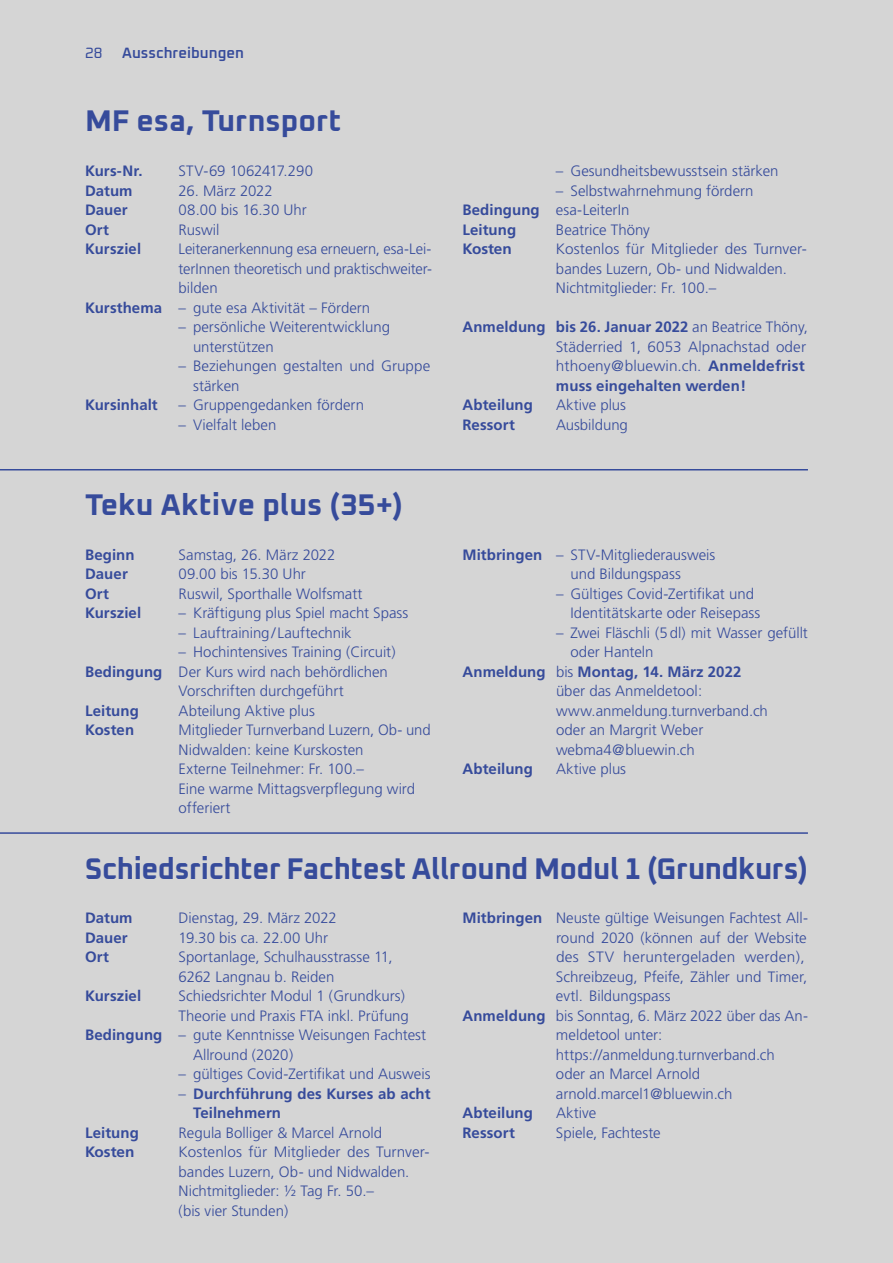
<style>
.page{position:relative;width:893px;height:1263px;background:#d5d5d5}
.page>*{position:absolute;margin:0;border:0;box-sizing:border-box;transform-origin:0 0}
.t1{font:700 30px "Oxanium";letter-spacing:-.005em;color:#364b9b}
.t2{font:300 15px/19.5px "Frutiger";color:#364b9b}
.t3{font:700 15px/19.5px "Frutiger";letter-spacing:.005em;color:#364b9b}
.t4{font:600 15px "Oxanium";color:#364b9b}
.t5{font:15px "Oxanium";color:#364b9b}
.s1{font-weight:700}
.s2{font-weight:300}
</style>
<div class="page">
<hr style="left:0;top:469px;width:808px;height:1px;background:#364b9b">
<hr style="left:0;top:832px;width:808px;height:2px;background:#364b9b">
<p class="t5" style="left:85px;top:43px;width:19px">28</p>
<p class="t4" style="left:122px;top:43px;width:123px">Ausschreibungen</p>
<h1 class="t1" style="left:85px;top:102px;width:258px">MF esa, Turnsport</h1>
<p class="t3" style="left:85px;top:161px;width:59px">Kurs-Nr.</p>
<p class="t2" style="left:179px;top:161px;width:136px">STV-69 1062417.290</p>
<p class="t3" style="left:85px;top:181px;width:49px">Datum</p>
<p class="t2" style="left:179px;top:181px;width:96px">26. März 2022</p>
<p class="t3" style="left:85px;top:200px;width:44px">Dauer</p>
<p class="t2" style="left:179px;top:200px;width:130px">08.00 bis 16.30 Uhr</p>
<p class="t3" style="left:85px;top:220px;width:25px">Ort</p>
<p class="t2" style="left:179px;top:220px;width:42px">Ruswil</p>
<p class="t3" style="left:85px;top:239px;width:58px">Kursziel</p>
<p class="t2" style="left:179px;top:239px;width:254px">Leiteranerkennung esa erneuern, esa-Lei-</p>
<p class="t2" style="left:179px;top:259px;width:255px">terInnen theoretisch und praktischweiter-</p>
<p class="t2" style="left:179px;top:278px;width:41px">bilden</p>
<p class="t2" style="left:85px;top:298px;width:287px"><span class="s1">Kursthema</span> – gute esa Aktivität – Fördern</p>
<p class="t2" style="left:193px;top:317px;width:198px;text-indent:-14px">– persönliche Weiterentwicklung unterstützen</p>
<p class="t2" style="left:193px;top:356px;width:239px;text-indent:-14px">– Beziehungen gestalten und Gruppe stärken</p>
<p class="t3" style="left:85px;top:395px;width:74px">Kursinhalt</p>
<p class="t2" style="left:179px;top:395px;width:187px">– Gruppengedanken fördern</p>
<p class="t2" style="left:179px;top:415px;width:99px">– Vielfalt leben</p>
<h1 class="t1" style="left:85px;top:485px;width:319px">Teku Aktive plus (35+)</h1>
<p class="t3" style="left:85px;top:544px;width:51px">Beginn</p>
<p class="t2" style="left:179px;top:545px;width:158px">Samstag, 26. März 2022</p>
<p class="t3" style="left:85px;top:564px;width:44px">Dauer</p>
<p class="t2" style="left:179px;top:564px;width:129px">09.00 bis 15.30 Uhr</p>
<p class="t3" style="left:85px;top:583px;width:25px">Ort</p>
<p class="t2" style="left:179px;top:584px;width:186px">Ruswil, Sporthalle Wolfsmatt</p>
<p class="t3" style="left:85px;top:603px;width:58px">Kursziel</p>
<p class="t2" style="left:179px;top:603px;width:231px">– Kräftigung plus Spiel macht Spass</p>
<p class="t2" style="left:179px;top:623px;width:175px">– Lauftraining/ Lauftechnik</p>
<p class="t2" style="left:179px;top:642px;width:218px">– Hochintensives Training (Circuit)</p>
<p class="t2" style="left:85px;top:662px;width:304px"><span class="s1">Bedingung</span> Der Kurs wird nach behördlichen</p>
<p class="t2" style="left:179px;top:681px;width:167px">Vorschriften durchgeführt</p>
<p class="t3" style="left:85px;top:700px;width:55px">Leitung</p>
<p class="t2" style="left:179px;top:701px;width:138px">Abteilung Aktive plus</p>
<p class="t3" style="left:85px;top:720px;width:51px">Kosten</p>
<p class="t2" style="left:179px;top:720px;width:254px">Mitglieder Turnverband Luzern, Ob- und<br>Nidwalden: keine Kurskosten<br>Externe Teilnehmer: Fr. 100.–<br>Eine warme Mittagsverpflegung wird offeriert</p>
<p class="t2" style="left:556px;top:161px;width:224px">– Gesundheitsbewusstsein stärken</p>
<p class="t2" style="left:462px;top:181px;width:293px;text-indent:94px">– Selbstwahrnehmung fördern<br><span class="s1">Bedingung</span> esa-LeiterIn<br><span class="s1">Leitung</span></p>
<p class="t2" style="left:556px;top:220px;width:95px">Beatrice Thöny</p>
<p class="t3" style="left:462px;top:239px;width:51px">Kosten</p>
<p class="t2" style="left:556px;top:239px;width:252px">Kostenlos für Mitglieder des Turnver&shy;bandes Luzern, Ob- und Nidwalden.<br>Nichtmitglieder: Fr. 100.–</p>
<p class="t3" style="left:462px;top:317px;width:347px">Anmeldung bis 26. Januar 2022 <span class="s2">an Beatrice Thöny,</span></p>
<p class="t2" style="left:556px;top:337px;width:252px">Städerried 1, 6053 Alpnachstad oder</p>
<p class="t2" style="left:556px;top:356px;width:250px">hthoeny@bluewin.ch. <span class="s1">Anmeldefrist</span></p>
<p class="t3" style="left:556px;top:376px;width:192px">muss eingehalten werden!</p>
<p class="t3" style="left:462px;top:395px;width:72px">Abteilung</p>
<p class="t2" style="left:556px;top:395px;width:72px">Aktive plus</p>
<p class="t3" style="left:462px;top:415px;width:54px">Ressort</p>
<p class="t2" style="left:556px;top:415px;width:73px">Ausbildung</p>
<p class="t2" style="left:570px;top:545px;width:146px;text-indent:-108px"><span class="s1">Mitbringen</span> – STV-Mitgliederausweis und Bildungspass</p>
<p class="t2" style="left:570px;top:584px;width:191px;text-indent:-14px">– Gültiges Covid-Zertifikat und<br>Identitätskarte oder Reisepass</p>
<p class="t2" style="left:556px;top:623px;width:253px">– Zwei Fläschli (5dl) mit Wasser gefüllt</p>
<p class="t2" style="left:570px;top:642px;width:85px">oder Hanteln</p>
<p class="t3" style="left:462px;top:661px;width:280px">Anmeldung <span class="s2">bis</span> Montag, 14. März 2022</p>
<p class="t2" style="left:556px;top:681px;width:148px">über das Anmeldetool:</p>
<p class="t2" style="left:556px;top:701px;width:213px">www.anmeldung.turnverband.ch</p>
<p class="t2" style="left:556px;top:720px;width:149px">oder an Margrit Weber</p>
<p class="t2" style="left:556px;top:740px;width:140px">webma4@bluewin.ch</p>
<p class="t3" style="left:462px;top:759px;width:72px">Abteilung</p>
<p class="t2" style="left:556px;top:759px;width:72px">Aktive plus</p>
<h1 class="t1" style="left:85px;top:849px;width:724px">Schiedsrichter Fachtest Allround Modul 1 (Grundkurs)</h1>
<p class="t3" style="left:85px;top:908px;width:49px">Datum</p>
<p class="t2" style="left:179px;top:908px;width:160px">Dienstag, 29. März 2022</p>
<p class="t3" style="left:85px;top:927px;width:44px">Dauer</p>
<p class="t2" style="left:179px;top:927px;width:151px">19.30 bis ca. 22.00 Uhr</p>
<p class="t3" style="left:85px;top:947px;width:25px">Ort</p>
<p class="t2" style="left:179px;top:947px;width:215px">Sportanlage, Schulhausstrasse 11,<br>6262 Langnau b. Reiden</p>
<p class="t3" style="left:85px;top:986px;width:58px">Kursziel</p>
<p class="t2" style="left:179px;top:986px;width:228px">Schiedsrichter Modul 1 (Grundkurs)</p>
<p class="t2" style="left:179px;top:1005px;width:232px">Theorie und Praxis FTA inkl. Prüfung</p>
<p class="t2" style="left:85px;top:1025px;width:343px"><span class="s1">Bedingung</span> – gute Kenntnisse Weisungen Fachtest</p>
<p class="t2" style="left:193px;top:1044px;width:102px">Allround (2020)</p>
<p class="t2" style="left:179px;top:1064px;width:253px">– gültiges Covid-Zertifikat und Ausweis</p>
<p class="t3" style="left:193px;top:1083px;width:239px;text-indent:-14px"><span class="s2">–</span> Durchführung des Kurses ab acht<br>Teilnehmern</p>
<p class="t3" style="left:85px;top:1122px;width:55px">Leitung</p>
<p class="t2" style="left:179px;top:1122px;width:205px">Regula Bolliger &amp; Marcel Arnold</p>
<p class="t3" style="left:85px;top:1142px;width:51px">Kosten</p>
<p class="t2" style="left:179px;top:1142px;width:252px">Kostenlos für Mitglieder des Turnver&shy;bandes Luzern, Ob- und Nidwalden.<br>Nichtmitglieder: ½ Tag Fr. 50.–<br>(bis vier Stunden)</p>
<p class="t2" style="left:462px;top:908px;width:347px"><span class="s1">Mitbringen</span> Neuste gültige Weisungen Fachtest All-</p>
<p class="t2" style="left:556px;top:927px;width:252px">round 2020 (können auf der Website</p>
<p class="t2" style="left:556px;top:947px;width:250px">des STV heruntergeladen werden),</p>
<p class="t2" style="left:556px;top:966px;width:253px">Schreibzeug, Pfeife, Zähler und Timer,</p>
<p class="t2" style="left:556px;top:986px;width:116px">evtl. Bildungspass</p>
<p class="t2" style="left:462px;top:1005px;width:347px"><span class="s1">Anmeldung</span> bis Sonntag, 6. März 2022 über das An-</p>
<p class="t2" style="left:556px;top:1025px;width:108px">meldetool unter:</p>
<p class="t2" style="left:556px;top:1044px;width:220px">https://anmeldung.turnverband.ch</p>
<p class="t2" style="left:556px;top:1064px;width:146px">oder an Marcel Arnold</p>
<p class="t2" style="left:556px;top:1083px;width:178px">arnold.marcel1@bluewin.ch</p>
<p class="t3" style="left:462px;top:1103px;width:72px">Abteilung</p>
<p class="t2" style="left:556px;top:1103px;width:42px">Aktive</p>
<p class="t3" style="left:462px;top:1122px;width:54px">Ressort</p>
<p class="t2" style="left:556px;top:1122px;width:106px">Spiele, Fachteste</p>
</div>
